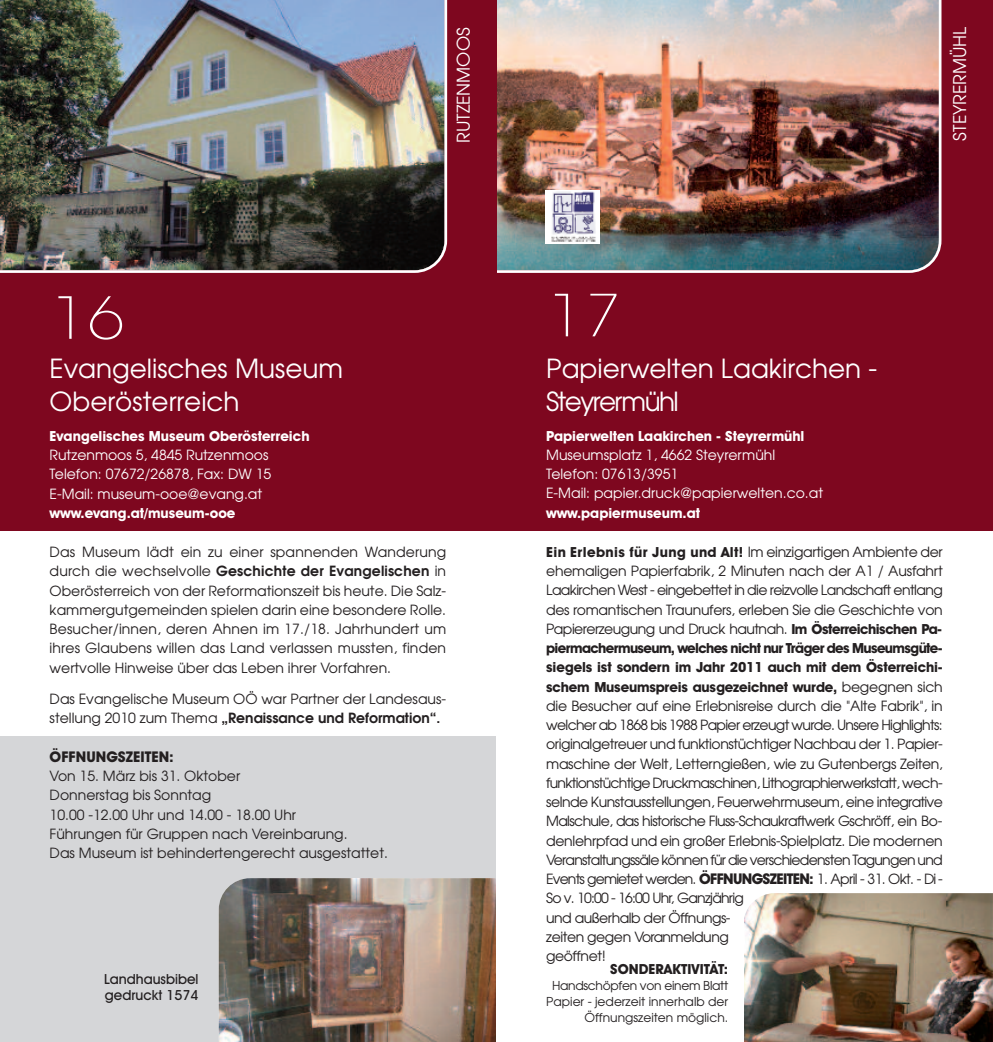
<style>
.page{position:relative;width:993px;height:1042px;background:#fff}
.page>*{position:absolute;margin:0;border:0;box-sizing:border-box;transform-origin:0 0}
.t1{font:200 59.85px "Avant Garde IT Cby BT";color:#fff;scale:1.11 1}
.t2{font:26.25px/33.2px "Avant Garde";color:#fff}
.t3{font:17.5px "Avant Garde";color:#fff}
.t4{font:700 14.88px "Avant Garde IT Cby BT";color:#231f20}
.t5{font:14px/19.2px "Avant Garde";letter-spacing:-.03em;color:#231f20;text-align:justify}
.t6{font:14px/19.2px "Avant Garde";color:#231f20}
.t7{font:700 14px/19.2px "Avant Garde IT Cby BT";letter-spacing:-.015em;color:#231f20;text-align:justify}
.t8{font:14px/19.2px "Avant Garde";color:#fff}
.t9{font:700 14px "Avant Garde IT Cby BT";color:#fff}
.t10{font:500 14px/15.8px "Avant Garde IT Cby BT";color:#231f20}
.t11{font:12.25px/15.8px "Avant Garde";color:#231f20;text-align:right}
.s1{font-weight:600}
.s2{font-family:"Avant Garde IT Cby BT";font-weight:700}
.s3{font-family:"Avant Garde";font-weight:400}
.s4{font-family:"Avant Garde IT Cby BT";font-weight:700;font-size:14.88px}
</style>
<div class="page">
<div style="left:0;top:736px;width:496px;height:306px;background:#d5d6d8"></div>
<div style="left:0;top:0;width:992px;height:531px;background:#7e071f"></div>
<img style="left:0;top:0;width:447px;height:273px">
<img style="left:219px;top:878px;width:277px;height:164px">
<img style="left:497px;top:0;width:444px;height:273px">
<img style="left:744px;top:893px;width:248px;height:149px">
<div style="left:545px;top:190px;width:54px;height:54px;background:#fff"></div>
<img style="left:551px;top:191px;width:45px;height:51px">
<p class="t3" style="left:453px;top:143px;width:117px;rotate:-90deg">RUTZENMOOS</p>
<p class="t3" style="left:949px;top:140px;width:115px;rotate:-90deg">STEYRERMÜHL</p>
<h1 class="t1" style="left:50px;top:296px;width:69px">16</h1>
<h1 class="t1" style="left:546px;top:294px;width:69px">17</h1>
<h2 class="t2" style="left:50px;top:352px;width:295px">Evangelisches Museum<br>Oberösterreich</h2>
<p class="t9" style="left:50px;top:431px;width:261px">Evangelisches Museum Oberösterreich</p>
<p class="t8" style="left:50px;top:445px;width:223px">Rutzenmoos 5, 4845 Rutzenmoos<br>Telefon: 07672/26878, Fax: DW 15<br>E-Mail: museum-ooe@evang.at</p>
<p class="t9" style="left:50px;top:508px;width:187px">www.evang.at/museum-ooe</p>
<p class="t5" style="left:50px;top:542px;width:398px">Das Museum lädt ein zu einer spannenden Wanderung durch die wechselvolle <span class="s1">Geschichte der Evangelischen</span> in Oberösterreich von der Reformationszeit bis heute. Die Salz&shy;kammergutgemeinden spielen darin eine besondere Rolle.<br>Besucher/innen, deren Ahnen im 17./18. Jahrhundert um ihres Glaubens willen das Land verlassen mussten, finden wertvolle Hinweise über das Leben ihrer Vorfahren.</p>
<p class="t6" style="left:50px;top:689px;width:398px">Das Evangelische Museum OÖ war Partner der Landesaus&shy;stellung 2010 zum Thema <span class="s1">„Renaissance und Reformation“.</span></p>
<p class="t4" style="left:50px;top:751px;width:126px">ÖFFNUNGSZEITEN:</p>
<p class="t6" style="left:50px;top:766px;width:340px">Von 15. März bis 31. Oktober<br>Donnerstag bis Sonntag<br>10.00 -12.00 Uhr und 14.00 - 18.00 Uhr<br>Führungen für Gruppen nach Vereinbarung.<br>Das Museum ist behindertengerecht ausgestattet.</p>
<h2 class="t2" style="left:546px;top:352px;width:332px">Papierwelten Laakirchen -<br>Steyrermühl</h2>
<p class="t9" style="left:546px;top:431px;width:260px">Papierwelten Laakirchen - Steyrermühl</p>
<p class="t8" style="left:546px;top:445px;width:278px">Museumsplatz 1, 4662 Steyrermühl<br>Telefon: 07613/3951<br>E-Mail: papier.druck@papierwelten.co.at</p>
<p class="t9" style="left:546px;top:508px;width:155px">www.papiermuseum.at</p>
<p class="t5" style="left:546px;top:542px;width:398px"><span class="s2">Ein Erlebnis für Jung und Alt!</span> Im einzigartigen Ambiente der ehemaligen Papierfabrik, 2 Minuten nach der A1 / Ausfahrt Laakirchen West - eingebettet in die reizvolle Landschaft entlang des romantischen Traunufers, erleben Sie die Geschichte von Papiererzeugung und Druck hautnah. <span class="s2">Im Österreichischen Pa-</span></p>
<p class="t7" style="left:546px;top:640px;width:398px">piermachermuseum, welches nicht nur Träger des Museumsgüte&shy;siegels ist sondern im Jahr 2011 auch mit dem Österreichi&shy;schem Museumspreis ausgezeichnet wurde, <span class="s3">begegnen sich</span></p>
<p class="t5" style="left:546px;top:696px;width:398px;text-align:left">die Besucher auf eine Erlebnisreise durch die "Alte Fabrik", in welcher ab 1868 bis 1988 Papier erzeugt wurde. Unsere Highlights: originalgetreuer und funktionstüchtiger Nachbau der 1. Papier&shy;maschine der Welt, Letterngießen, wie zu Gutenbergs Zeiten, funktionstüchtige Druckmaschinen, Lithographierwerkstatt, wech&shy;selnde Kunstausstellungen, Feuerwehrmuseum, eine integrative Malschule, das historische Fluss-Schaukraftwerk Gschröff, ein Bo&shy;denlehrpfad und ein großer Erlebnis-Spielplatz. Die modernen Veranstaltungssäle können für die verschiedensten Tagungen und Events gemietet werden. <span class="s4">ÖFFNUNGSZEITEN:</span> 1. April - 31. Okt. - Di - So v. 10:00 - 16:00 Uhr, Ganzjährig<br>und außerhalb der Öffnungs-<br>zeiten gegen Voranmeldung<br>geöffnet!</p>
<p class="t7" style="left:610px;top:961px;width:119px">SONDERAKTIVITÄT:</p>
<p class="t11" style="left:546px;top:978px;width:183px">Handschöpfen von einem Blatt<br>Papier - jederzeit innerhalb der<br>Öffnungszeiten möglich.</p>
<p class="t10" style="left:104px;top:972px;width:96px">Landhausbibel gedruckt 1574</p>
</div>
